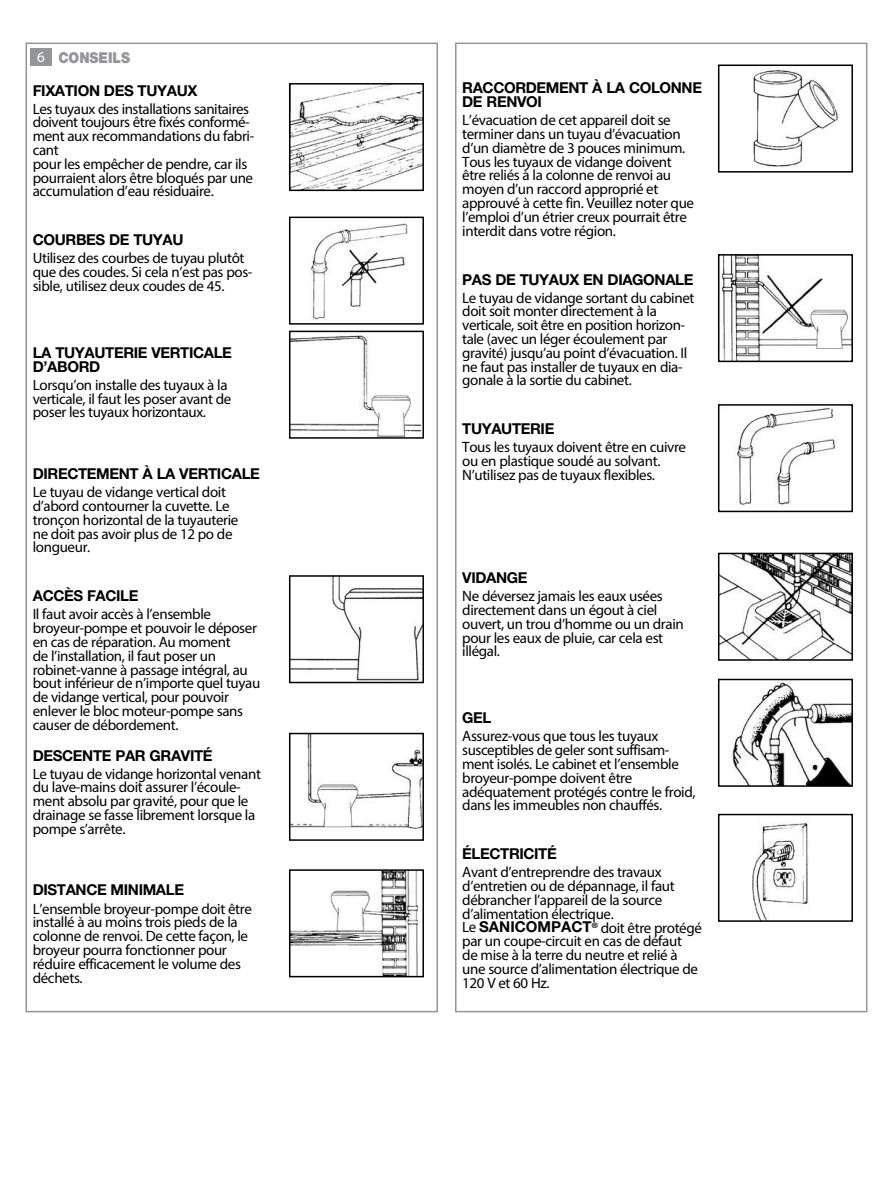
<style>
.page{position:relative;width:893px;height:1191px;background:#fff}
.page>*{position:absolute;margin:0;border:0;box-sizing:border-box;transform-origin:0 0}
.t1{font:15px/13.8px "Myriad Pro";letter-spacing:-.025em;color:#000}
.t2{font:700 15px/13.8px "Helvetica Neue";letter-spacing:-.025em;color:#000}
.t3{font:900 15px "Helvetica Neue";color:#939598;scale:.9 1}
.s1{font-family:"Myriad Pro";font-weight:400;color:#fff}
.s2{font-family:"Helvetica Neue";font-weight:700}
</style>
<div class="page">
<div style="left:455px;top:43px;width:412px;height:969px;border:2px solid #939598"></div>
<img style="left:734px;top:408px;width:104px;height:98px">
<div style="left:718px;top:404px;width:135px;height:108px;border:2px solid #000"></div>
<img style="left:721px;top:556px;width:129px;height:102px">
<div style="left:718px;top:553px;width:135px;height:108px;border:2px solid #000"></div>
<img style="left:732px;top:682px;width:118px;height:102px">
<div style="left:718px;top:679px;width:135px;height:108px;border:2px solid #000"></div>
<img style="left:752px;top:823px;width:56px;height:96px">
<div style="left:718px;top:814px;width:135px;height:108px;border:2px solid #000"></div>
<img style="left:721px;top:257px;width:129px;height:102px">
<div style="left:718px;top:254px;width:135px;height:108px;border:2px solid #000"></div>
<img style="left:753px;top:69px;width:86px;height:99px">
<div style="left:718px;top:65px;width:135px;height:108px;border:2px solid #000"></div>
<div style="left:30px;top:49px;width:22px;height:17px;background:#939598"></div>
<div style="left:26px;top:43px;width:412px;height:969px;border:2px solid #939598"></div>
<img style="left:292px;top:736px;width:129px;height:96px">
<div style="left:289px;top:733px;width:135px;height:108px;border:2px solid #000"></div>
<img style="left:292px;top:86px;width:129px;height:102px">
<div style="left:289px;top:83px;width:135px;height:108px;border:2px solid #000"></div>
<img style="left:309px;top:223px;width:99px;height:97px">
<div style="left:289px;top:217px;width:135px;height:108px;border:2px solid #000"></div>
<img style="left:292px;top:335px;width:128px;height:101px">
<div style="left:289px;top:331px;width:135px;height:108px;border:2px solid #000"></div>
<img style="left:292px;top:578px;width:129px;height:102px">
<div style="left:289px;top:575px;width:135px;height:108px;border:2px solid #000"></div>
<img style="left:292px;top:872px;width:126px;height:102px">
<div style="left:289px;top:869px;width:135px;height:108px;border:2px solid #000"></div>
<p class="t3" style="left:37px;top:48px;width:105px"><span class="s1">6</span> CONSEILS</p>
<p class="t2" style="left:33px;top:83px;width:166px">FIXATION DES TUYAUX</p>
<p class="t1" style="left:33px;top:101px;width:223px">Les tuyaux des installations sanitaires doivent toujours être fixés conformé&shy;ment aux recommandations du fabri&shy;cant<br>pour les empêcher de pendre, car ils pourraient alors être bloqués par une accumulation d’eau résiduaire.</p>
<p class="t2" style="left:33px;top:233px;width:152px">COURBES DE TUYAU</p>
<p class="t1" style="left:33px;top:251px;width:221px">Utilisez des courbes de tuyau plutôt que des coudes. Si cela n’est pas pos&shy;sible, utilisez deux coudes de 45.</p>
<p class="t2" style="left:33px;top:345px;width:201px">LA TUYAUTERIE VERTICALE<br>D’ABORD</p>
<p class="t1" style="left:33px;top:378px;width:200px">Lorsqu’on installe des tuyaux à la verticale, il faut les poser avant de poser les tuyaux horizontaux.</p>
<p class="t2" style="left:33px;top:466px;width:229px">DIRECTEMENT À LA VERTICALE</p>
<p class="t1" style="left:33px;top:485px;width:207px">Le tuyau de vidange vertical doit d’abord contourner la cuvette. Le tronçon horizontal de la tuyauterie ne doit pas avoir plus de 12 po de longueur.</p>
<p class="t2" style="left:33px;top:588px;width:107px">ACCÈS FACILE</p>
<p class="t1" style="left:33px;top:607px;width:229px">Il faut avoir accès à l’ensemble broyeur-pompe et pouvoir le déposer en cas de réparation. Au moment<br>de l’installation, il faut poser un robinet-vanne à passage intégral, au bout inférieur de n’importe quel tuyau de vidange vertical, pour pouvoir enlever le bloc moteur-pompe sans causer de débordement.</p>
<p class="t2" style="left:33px;top:748px;width:181px">DESCENTE PAR GRAVITÉ</p>
<p class="t1" style="left:33px;top:766px;width:230px">Le tuyau de vidange horizontal venant du lave-mains doit assurer l’écoule&shy;ment absolu par gravité, pour que le drainage se fasse librement lorsque la pompe s’arrête.</p>
<p class="t2" style="left:33px;top:883px;width:153px">DISTANCE MINIMALE</p>
<p class="t1" style="left:33px;top:901px;width:221px">L’ensemble broyeur-pompe doit être installé à au moins trois pieds de la colonne de renvoi. De cette façon, le broyeur pourra fonctionner pour réduire efficacement le volume des déchets.</p>
<p class="t2" style="left:462px;top:81px;width:241px">RACCORDEMENT À LA COLONNE<br>DE RENVOI</p>
<p class="t1" style="left:462px;top:113px;width:233px">L’évacuation de cet appareil doit se terminer dans un tuyau d’évacuation d’un diamètre de 3 pouces minimum.<br>Tous les tuyaux de vidange doivent être reliés à la colonne de renvoi au moyen d’un raccord approprié et approuvé à cette fin. Veuillez noter que l’emploi d’un étrier creux pourrait être interdit dans votre région.</p>
<p class="t2" style="left:462px;top:272px;width:233px">PAS DE TUYAUX EN DIAGONALE</p>
<p class="t1" style="left:462px;top:290px;width:234px">Le tuyau de vidange sortant du cabinet doit soit monter directement à la verticale, soit être en position horizon&shy;tale (avec un léger écoulement par gravité) jusqu’au point d’évacuation. Il ne faut pas installer de tuyaux en dia&shy;gonale à la sortie du cabinet.</p>
<p class="t2" style="left:462px;top:422px;width:94px">TUYAUTERIE</p>
<p class="t1" style="left:462px;top:440px;width:225px">Tous les tuyaux doivent être en cuivre ou en plastique soudé au solvant.<br>N’utilisez pas de tuyaux flexibles.</p>
<p class="t2" style="left:462px;top:570px;width:67px">VIDANGE</p>
<p class="t1" style="left:462px;top:589px;width:223px">Ne déversez jamais les eaux usées directement dans un égout à ciel ouvert, un trou d’homme ou un drain pour les eaux de pluie, car cela est illégal.</p>
<p class="t2" style="left:462px;top:710px;width:31px">GEL</p>
<p class="t1" style="left:462px;top:729px;width:235px">Assurez-vous que tous les tuyaux susceptibles de geler sont suffisam&shy;ment isolés. Le cabinet et l’ensemble broyeur-pompe doivent être adéquatement protégés contre le froid, dans les immeubles non chauffés.</p>
<p class="t2" style="left:462px;top:846px;width:96px">ÉLECTRICITÉ</p>
<p class="t1" style="left:462px;top:865px;width:241px">Avant d’entreprendre des travaux d’entretien ou de dépannage, il faut débrancher l’appareil de la source d’alimentation électrique.<br>Le <span class="s2">SANICOMPACT</span><sup>®</sup> doit être protégé par un coupe-circuit en cas de défaut<br>de mise à la terre du neutre et relié à une source d’alimentation électrique de<br>120 V et 60 Hz.</p>
</div>
